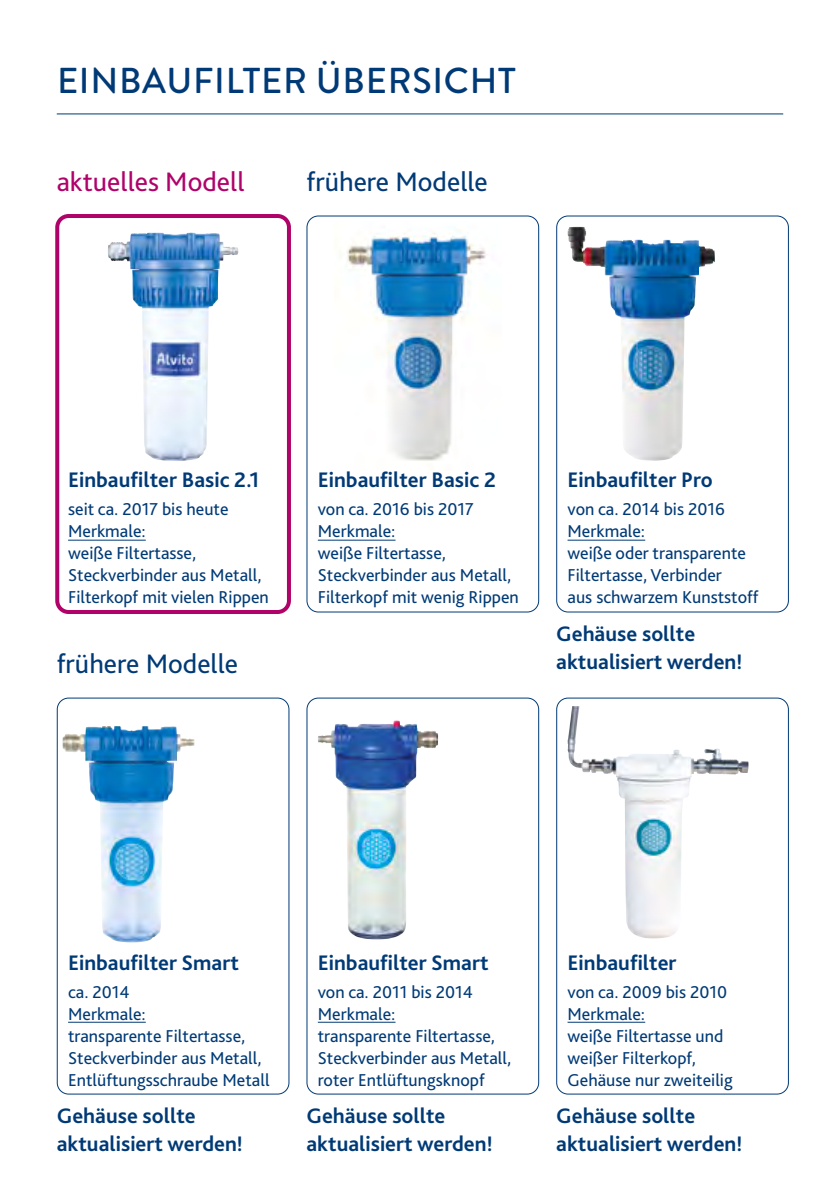
<style>
.page{position:relative;width:840px;height:1191px;background:#fff}
.page>*{position:absolute;margin:0;border:0;box-sizing:border-box;transform-origin:0 0}
.t1{font:500 36px "Brandon Grotesque";letter-spacing:.02em;color:#003a76}
.t2{font:28px "Bliss Pro";color:#003a76}
.t3{font:28px "Bliss Pro";color:#b0036a}
.t4{font:24px "Bliss Pro";color:#003a76}
.t5{font:700 22px/28px "Bliss Pro";color:#003a76}
.t6{font:18px/22px "Bliss Pro";color:#003a76}
</style>
<div class="page">
<hr style="left:57px;top:113px;width:725px;height:1px;background:#003a76">
<div style="left:55px;top:214px;width:236px;height:400px;border:4px solid #b0036a;border-radius:11px"></div>
<div style="left:57px;top:697px;width:232px;height:397px;border:1px solid #003a76;border-radius:11px"></div>
<div style="left:306px;top:215px;width:233px;height:397px;border:1px solid #003a76;border-radius:11px"></div>
<div style="left:306px;top:697px;width:233px;height:397px;border:1px solid #003a76;border-radius:11px"></div>
<div style="left:556px;top:697px;width:232px;height:397px;border:1px solid #003a76;border-radius:11px"></div>
<div style="left:556px;top:215px;width:232px;height:397px;border:1px solid #003a76;border-radius:11px"></div>
<hr style="left:68px;top:540px;width:78px;height:1px;background:#003a76">
<hr style="left:68px;top:1021px;width:78px;height:1px;background:#003a76">
<hr style="left:317px;top:1021px;width:78px;height:1px;background:#003a76">
<hr style="left:567px;top:1021px;width:78px;height:1px;background:#003a76">
<hr style="left:567px;top:540px;width:78px;height:1px;background:#003a76">
<hr style="left:317px;top:540px;width:78px;height:1px;background:#003a76">
<img style="left:108px;top:232px;width:100px;height:229px">
<img style="left:567px;top:227px;width:147px;height:234px">
<img style="left:347px;top:232px;width:139px;height:229px">
<img style="left:62px;top:726px;width:107px;height:216px">
<img style="left:318px;top:720px;width:120px;height:219px">
<img style="left:567px;top:706px;width:181px;height:232px">
<h1 class="t1" style="left:57px;top:56px;width:460px">EINBAUFILTER ÜBERSICHT</h1>
<h2 class="t3" style="left:57px;top:165px;width:189px">aktuelles Modell</h2>
<h2 class="t2" style="left:306px;top:165px;width:183px">frühere Modelle</h2>
<p class="t5" style="left:68px;top:466px;width:192px">Einbaufilter Basic 2.1</p>
<p class="t6" style="left:68px;top:498px;width:202px">seit ca. 2017 bis heute<br>Merkmale:<br>weiße Filtertasse,<br>Steckverbinder aus Metall,<br>Filterkopf mit vielen Rippen</p>
<h2 class="t2" style="left:57px;top:647px;width:183px">frühere Modelle</h2>
<p class="t5" style="left:317px;top:466px;width:179px">Einbaufilter Basic 2</p>
<p class="t6" style="left:317px;top:498px;width:202px">von ca. 2016 bis 2017<br>Merkmale:<br>weiße Filtertasse,<br>Steckverbinder aus Metall,<br>Filterkopf mit wenig Rippen</p>
<p class="t5" style="left:567px;top:466px;width:147px">Einbaufilter Pro</p>
<p class="t6" style="left:567px;top:498px;width:192px">von ca. 2014 bis 2016<br>Merkmale:<br>weiße oder transparente<br>Filtertasse, Verbinder<br>aus schwarzem Kunststoff</p>
<p class="t5" style="left:556px;top:619px;width:187px">Gehäuse sollte aktualisiert werden!</p>
<p class="t5" style="left:68px;top:948px;width:172px">Einbaufilter Smart</p>
<p class="t6" style="left:68px;top:980px;width:203px">ca. 2014<br>Merkmale:<br>transparente Filtertasse,<br>Steckverbinder aus Metall,<br>Entlüftungsschraube Metall</p>
<p class="t5" style="left:57px;top:1101px;width:187px">Gehäuse sollte aktualisiert werden!</p>
<h3 class="t4" style="left:57px;top:1137px;width:25px">14</h3>
<p class="t5" style="left:317px;top:948px;width:172px">Einbaufilter Smart</p>
<p class="t6" style="left:317px;top:980px;width:195px">von ca. 2011 bis 2014<br>Merkmale:<br>transparente Filtertasse,<br>Steckverbinder aus Metall, roter Entlüftungsknopf</p>
<p class="t5" style="left:306px;top:1101px;width:187px">Gehäuse sollte aktualisiert werden!</p>
<p class="t5" style="left:567px;top:948px;width:110px">Einbaufilter</p>
<p class="t6" style="left:567px;top:980px;width:167px">von ca. 2009 bis 2010<br>Merkmale:<br>weiße Filtertasse und weißer Filterkopf,<br>Gehäuse nur zweiteilig</p>
<p class="t5" style="left:556px;top:1101px;width:187px">Gehäuse sollte aktualisiert werden!</p>
</div>
